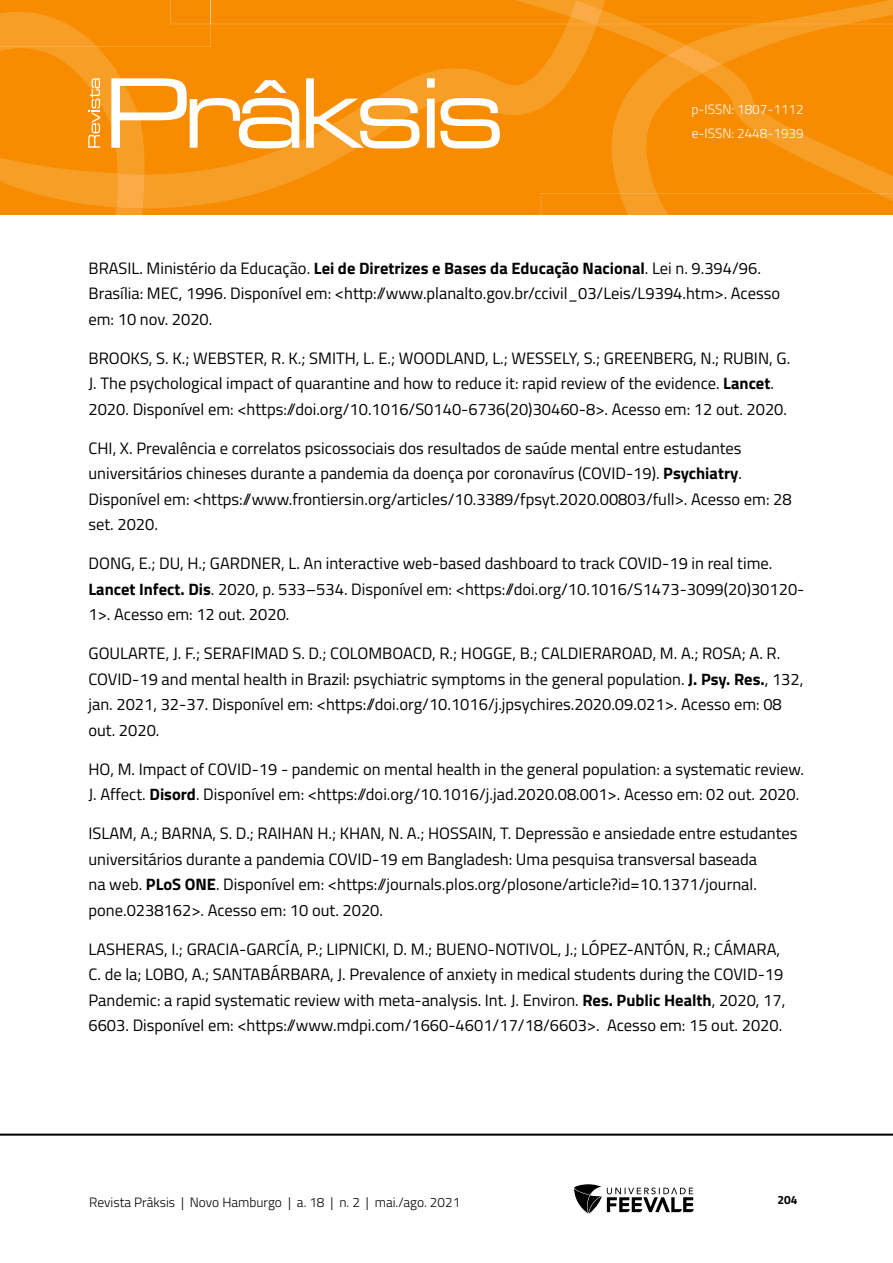
<style>
.page{position:relative;width:893px;height:1263px;background:#fff}
.page>*{position:absolute;margin:0;border:0;box-sizing:border-box;transform-origin:0 0}
.Referências{font:16.5px/25.5px "Titillium Web";color:#000}
.t1{font:300 13.5px "Titillium Web";color:#000}
.t2{font:300 13.5px/24px "Titillium Web";color:#fff}
.t3{font:700 12px "Titillium Web";color:#000}
.s1{font-weight:700}
</style>
<div class="page">
<hr style="left:0;top:1133px;width:893px;height:3px;background:#000">
<svg style="left:574px;top:1184px;width:120px;height:29px"></svg>
<svg style="left:0;top:0;width:893px;height:215px;background:#f79412"></svg>
<p class="t2" style="left:691px;top:97px;width:114px">p-ISSN: 1807-1112 e-ISSN: 2448-1939</p>
<p class="Referências" style="left:88px;top:254px;width:693px">BRASIL. Ministério da Educação. <span class="s1">Lei de Diretrizes e Bases da Educação Nacional</span>. Lei n. 9.394/96.<br>Brasília: MEC, 1996. Disponível em: &lt;http://www.planalto.gov.br/ccivil_03/Leis/L9394.htm&gt;. Acesso em: 10 nov. 2020.</p>
<p class="Referências" style="left:88px;top:344px;width:703px">BROOKS, S. K.; WEBSTER, R. K.; SMITH, L. E.; WOODLAND, L.; WESSELY, S.; GREENBERG, N.; RUBIN, G.<br>J. The psychological impact of quarantine and how to reduce it: rapid review of the evidence. <span class="s1">Lancet</span>.<br>2020. Disponível em: &lt;https://doi.org/10.1016/S0140-6736(20)30460-8&gt;. Acesso em: 12 out. 2020.</p>
<p class="Referências" style="left:88px;top:434px;width:705px">CHI, X. Prevalência e correlatos psicossociais dos resultados de saúde mental entre estudantes universitários chineses durante a pandemia da doença por coronavírus (COVID-19). <span class="s1">Psychiatry</span>.<br>Disponível em: &lt;https://www.frontiersin.org/articles/10.3389/fpsyt.2020.00803/full&gt;. Acesso em: 28 set. 2020.</p>
<p class="Referências" style="left:88px;top:550px;width:717px">DONG, E.; DU, H.; GARDNER, L. An interactive web-based dashboard to track COVID-19 in real time.<br><span class="s1">Lancet Infect. Dis</span>. 2020, p. 533–534. Disponível em: &lt;https://doi.org/10.1016/S1473-3099(20)30120-<br>1&gt;. Acesso em: 12 out. 2020.</p>
<p class="Referências" style="left:88px;top:640px;width:716px">GOULARTE, J. F.; SERAFIMAD S. D.; COLOMBOACD, R.; HOGGE, B.; CALDIERAROAD, M. A.; ROSA; A. R.<br>COVID-19 and mental health in Brazil: psychiatric symptoms in the general population. <span class="s1">J. Psy. Res.</span>, 132, jan. 2021, 32-37. Disponível em: &lt;https://doi.org/10.1016/j.jpsychires.2020.09.021&gt;. Acesso em: 08 out. 2020.</p>
<p class="Referências" style="left:88px;top:755px;width:717px">HO, M. Impact of COVID-19 - pandemic on mental health in the general population: a systematic review.<br>J. Affect. <span class="s1">Disord</span>. Disponível em: &lt;https://doi.org/10.1016/j.jad.2020.08.001&gt;. Acesso em: 02 out. 2020.</p>
<p class="Referências" style="left:88px;top:820px;width:710px">ISLAM, A.; BARNA, S. D.; RAIHAN H.; KHAN, N. A.; HOSSAIN, T. Depressão e ansiedade entre estudantes universitários durante a pandemia COVID-19 em Bangladesh: Uma pesquisa transversal baseada<br>na web. <span class="s1">PLoS ONE</span>. Disponível em: &lt;https://journals.plos.org/plosone/article?id=10.1371/journal. pone.0238162&gt;. Acesso em: 10 out. 2020.</p>
<p class="Referências" style="left:88px;top:935px;width:698px">LASHERAS, I.; GRACIA-GARCÍA, P.; LIPNICKI, D. M.; BUENO-NOTIVOL, J.; LÓPEZ-ANTÓN, R.; CÁMARA, C. de la; LOBO, A.; SANTABÁRBARA, J. Prevalence of anxiety in medical students during the COVID-19<br>Pandemic: a rapid systematic review with meta-analysis. Int. J. Environ. <span class="s1">Res. Public Health</span>, 2020, 17, 6603. Disponível em: &lt;https://www.mdpi.com/1660-4601/17/18/6603&gt;. Acesso em: 15 out. 2020.</p>
<p class="t1" style="left:89px;top:1192px;width:372px">Revista Prâksis | Novo Hamburgo | a. 18 | n. 2 | mai./ago. 2021</p>
<p class="t3" style="left:777px;top:1190px;width:22px">204</p>
</div>
